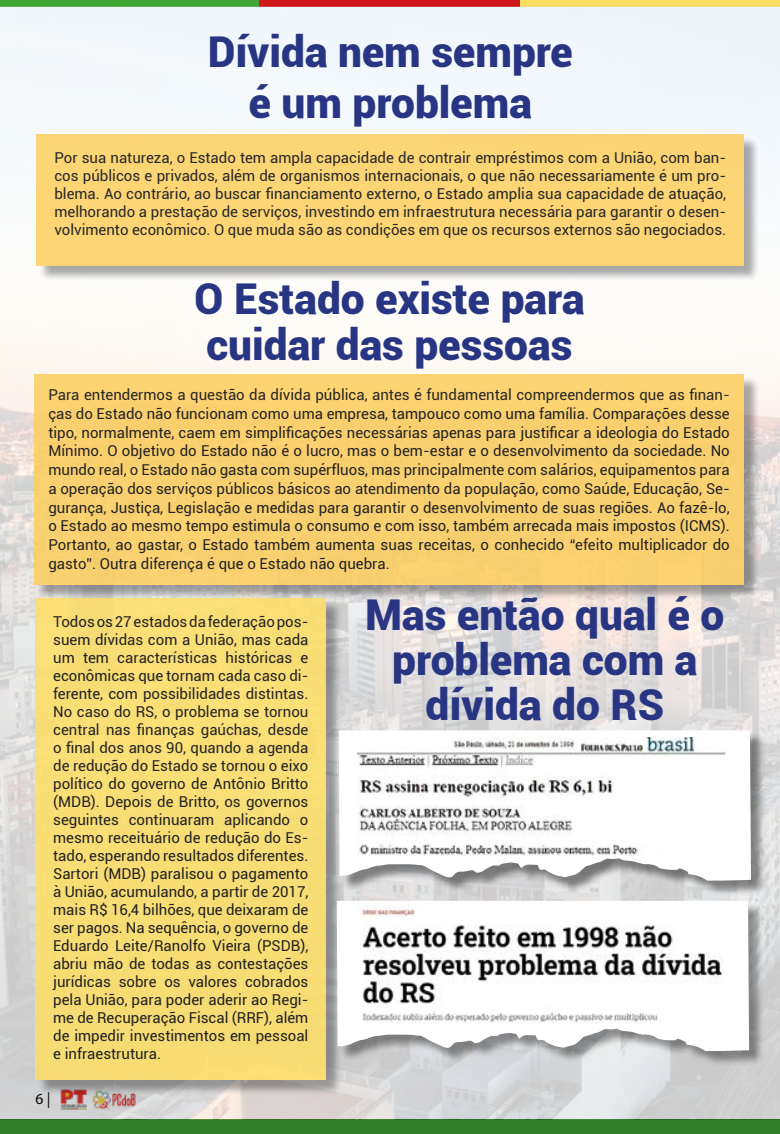
<style>
.page{position:relative;width:780px;height:1134px;background:#fff}
.page>*{position:absolute;margin:0;border:0;box-sizing:border-box;transform-origin:0 0}
.t1{font:900 42.5px/45px "Roboto";color:#283583;text-align:center}
.t2{font:15.5px "Myriad Pro";color:#000}
.t3{font:15px/18px "Roboto";color:#000;text-align:justify}
</style>
<div class="page">
<div style="left:0;top:0;width:260px;height:7px;background:#3fa535"></div>
<div style="left:519px;top:0;width:261px;height:7px;background:#ffdf63"></div>
<div style="left:259px;top:0;width:260px;height:7px;background:#cd171a"></div>
<div style="left:0;top:1119px;width:780px;height:15px;background:#317f29"></div>
<img style="left:0;top:7px;width:780px;height:1112px">
<div style="left:39px;top:137px;width:720px;height:145px;background:#000;opacity:.4"></div>
<div style="left:37px;top:134px;width:707px;height:132px;background:#fdd574"></div>
<div style="left:36px;top:377px;width:723px;height:224px;background:#000;opacity:.4"></div>
<div style="left:34px;top:375px;width:710px;height:210px;background:#fad06f"></div>
<div style="left:38px;top:600px;width:303px;height:495px;background:#000;opacity:.4"></div>
<div style="left:35px;top:598px;width:291px;height:482px;background:#f8dd75"></div>
<div style="left:339px;top:903px;width:425px;height:164px;background:#000;opacity:.4"></div>
<svg style="left:337px;top:901px;width:412px;height:150px"></svg>
<img style="left:355px;top:905px;width:384px;height:119px">
<div style="left:341px;top:732px;width:425px;height:164px;background:#000;opacity:.45"></div>
<svg style="left:339px;top:730px;width:412px;height:151px"></svg>
<img style="left:357px;top:737px;width:370px;height:119px">
<h1 class="t1" style="left:208px;top:25px;width:366px;line-height:51.2px">Dívida nem sempre é um problema</h1>
<p class="t3" style="left:54px;top:148px;width:673px">Por sua natureza, o Estado tem ampla capacidade de contrair empréstimos com a União, com ban&shy;cos públicos e privados, além de organismos internacionais, o que não necessariamente é um pro&shy;blema. Ao contrário, ao buscar financiamento externo, o Estado amplia sua capacidade de atuação, melhorando a prestação de serviços, investindo em infraestrutura necessária para garantir o desen&shy;volvimento econômico. O que muda são as condições em que os recursos externos são negociados.</p>
<h1 class="t1" style="left:194px;top:275px;width:392px;text-align:left">O Estado existe para cuidar das pessoas</h1>
<p class="t3" style="left:48px;top:385px;width:683px;line-height:18.8px">Para entendermos a questão da dívida pública, antes é fundamental compreendermos que as finan&shy;ças do Estado não funcionam como uma empresa, tampouco como uma família. Comparações desse tipo, normalmente, caem em simplificações necessárias apenas para justificar a ideologia do Estado Mínimo. O objetivo do Estado não é o lucro, mas o bem-estar e o desenvolvimento da sociedade. No mundo real, o Estado não gasta com supérfluos, mas principalmente com salários, equipamentos para a operação dos serviços públicos básicos ao atendimento da população, como Saúde, Educação, Se&shy;gurança, Justiça, Legislação e medidas para garantir o desenvolvimento de suas regiões. Ao fazê-lo, o Estado ao mesmo tempo estimula o consumo e com isso, também arrecada mais impostos (ICMS).<br>Portanto, ao gastar, o Estado também aumenta suas receitas, o conhecido “efeito multiplicador do gasto”. Outra diferença é que o Estado não quebra.</p>
<h1 class="t1" style="left:365px;top:590px;width:361px">Mas então qual é o problema com a dívida do RS</h1>
<p class="t3" style="left:53px;top:612px;width:257px">Todos os 27 estados da federação pos&shy;suem dívidas com a União, mas cada um tem características históricas e econômicas que tornam cada caso di&shy;ferente, com possibilidades distintas.<br>No caso do RS, o problema se tornou central nas finanças gaúchas, desde o final dos anos 90, quando a agenda de redução do Estado se tornou o eixo político do governo de Antônio Britto (MDB). Depois de Britto, os governos seguintes continuaram aplicando o mesmo receituário de redução do Es&shy;tado, esperando resultados diferentes.<br>Sartori (MDB) paralisou o pagamento à União, acumulando, a partir de 2017, mais R$ 16,4 bilhões, que deixaram de ser pagos. Na sequência, o governo de Eduardo Leite/Ranolfo Vieira (PSDB), abriu mão de todas as contestações jurídicas sobre os valores cobrados pela União, para poder aderir ao Regi&shy;me de Recuperação Fiscal (RRF), além de impedir investimentos em pessoal e infraestrutura.</p>
<p class="t2" style="left:35px;top:1091px;width:16px">6 |</p>
</div>
